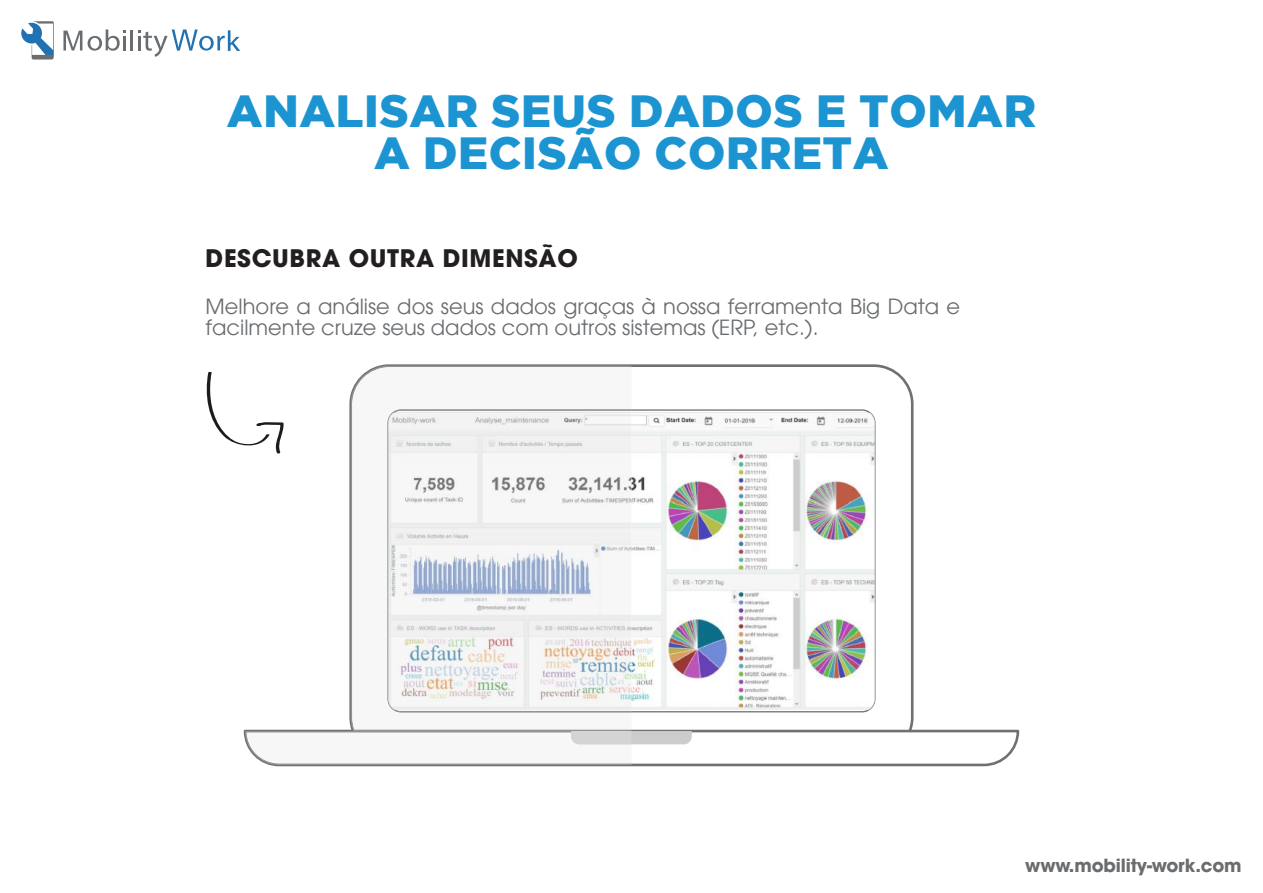
<style>
.page{position:relative;width:1263px;height:893px;background:#fff}
.page>*{position:absolute;margin:0;border:0;box-sizing:border-box;transform-origin:0 0}
.t1{font:900 45px/42px "Gotham";letter-spacing:.015em;color:#1c94d1;text-align:center}
.t2{font:700 24px "Avant Garde LT";letter-spacing:.025em;color:#241f1f}
.t3{font:21px/21px "Avant Garde LT";color:#6a6d70}
.t4{font:700 18px "Avant Garde LT";letter-spacing:-.01em;color:#6a6d70}
</style>
<div class="page">
<svg style="left:21px;top:21px;width:33px;height:39px"></svg>
<svg style="left:88px;top:29px;width:38px;height:22px"></svg>
<hr style="left:130px;top:30px;width:3px;height:20px;background:#6a6d70">
<svg style="left:63px;top:31px;width:19px;height:20px"></svg>
<svg style="left:138px;top:30px;width:102px;height:27px"></svg>
<svg style="left:349px;top:364px;width:564px;height:366px"></svg>
<img style="left:631px;top:413px;width:236px;height:297px">
<img style="left:867px;top:413px;width:8px;height:297px">
<svg style="left:351px;top:366px;width:280px;height:364px"></svg>
<svg style="left:387px;top:409px;width:244px;height:303px;fill:#f1f2f2"></svg>
<svg style="left:244px;top:730px;width:775px;height:36px"></svg>
<img style="left:388px;top:413px;width:7px;height:297px">
<svg style="left:206px;top:372px;width:78px;height:82px"></svg>
<h1 class="t1" style="left:227px;top:89px;width:810px">ANALISAR SEUS DADOS E TOMAR<br>A DECISÃO CORRETA</h1>
<p class="t2" style="left:206px;top:243px;width:374px">DESCUBRA OUTRA DIMENSÃO</p>
<p class="t3" style="left:206px;top:295px;width:756px">Melhore a análise dos seus dados graças à nossa ferramenta Big Data e facilmente cruze seus dados com outros sistemas (ERP, etc.).</p>
<p class="t4" style="left:1025px;top:853px;width:218px">www.mobility-work.com</p>
</div>
